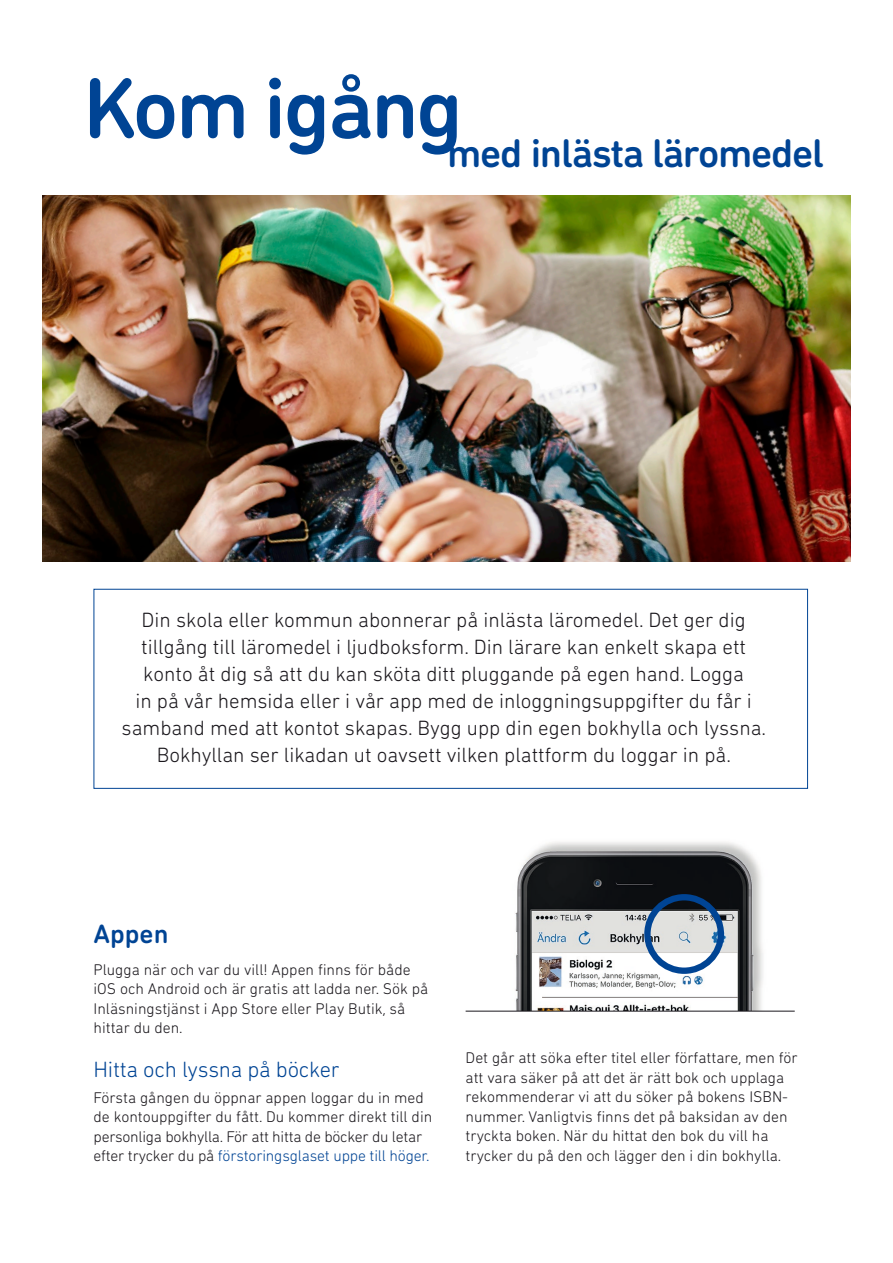
<style>
.page{position:relative;width:893px;height:1263px;background:#fff}
.page>*{position:absolute;margin:0;border:0;box-sizing:border-box;transform-origin:0 0}
.t1{font:500 87.45px "DIN Next Rounded LT Pro";letter-spacing:-.03em;color:#004494}
.t2{font:500 40.65px "DIN Next Rounded LT Pro";letter-spacing:-.03em;color:#004494}
.t3{font:500 27px "DIN Next Rounded LT Pro";color:#004494}
.t4{font:300 22.5px "DIN Next Rounded LT Pro";letter-spacing:-.01em;color:#004494}
.t5{font:300 21px/27px "DIN Next Rounded LT Pro";color:#1a171c;text-align:center}
.t6{font:300 15.75px/19.5px "DIN Next Rounded LT Pro";color:#1a171c}
.s1{color:#004494}
</style>
<div class="page">
<img style="left:43px;top:196px;width:807px;height:365px">
<img style="left:499px;top:842px;width:276px;height:169px">
<div style="left:644px;top:894px;width:80px;height:80px;border:6px solid #004494;border-radius:50%"></div>
<hr style="left:466px;top:1011px;width:329px;height:1px;background:#1a171c">
<div style="left:94px;top:589px;width:714px;height:200px;border:1px solid #004494"></div>
<h1 class="t1" style="left:83px;top:57px;width:381px">Kom igång</h1>
<h2 class="t2" style="left:447px;top:130px;width:378px">med inlästa läromedel</h2>
<p class="t5" style="left:122px;top:606px;width:646px">Din skola eller kommun abonnerar på inlästa läromedel. Det ger dig tillgång till läromedel i ljudboksform. Din lärare kan enkelt skapa ett konto åt dig så att du kan sköta ditt pluggande på egen hand. Logga<br>in på vår hemsida eller i vår app med de inloggningsuppgifter du får i samband med att kontot skapas. Bygg upp din egen bokhylla och lyssna.<br>Bokhyllan ser likadan ut oavsett vilken plattform du loggar in på.</p>
<h3 class="t3" style="left:94px;top:918px;width:76px">Appen</h3>
<p class="t6" style="left:94px;top:960px;width:336px">Plugga när och var du vill! Appen finns för både iOS och Android och är gratis att ladda ner. Sök på Inläsningstjänst i App Store eller Play Butik, så hittar du den.</p>
<h3 class="t4" style="left:94px;top:1056px;width:248px">Hitta och lyssna på böcker</h3>
<p class="t6" style="left:94px;top:1087px;width:340px">Första gången du öppnar appen loggar du in med de kontouppgifter du fått. Du kommer direkt till din personliga bokhylla. För att hitta de böcker du letar efter trycker du på <span class="s1">förstoringsglaset uppe till höger.</span></p>
<p class="t6" style="left:466px;top:1048px;width:334px">Det går att söka efter titel eller författare, men för att vara säker på att det är rätt bok och upplaga rekommenderar vi att du söker på bokens ISBN&shy;nummer. Vanligtvis finns det på baksidan av den tryckta boken. När du hittat den bok du vill ha trycker du på den och lägger den i din bokhylla.</p>
</div>
